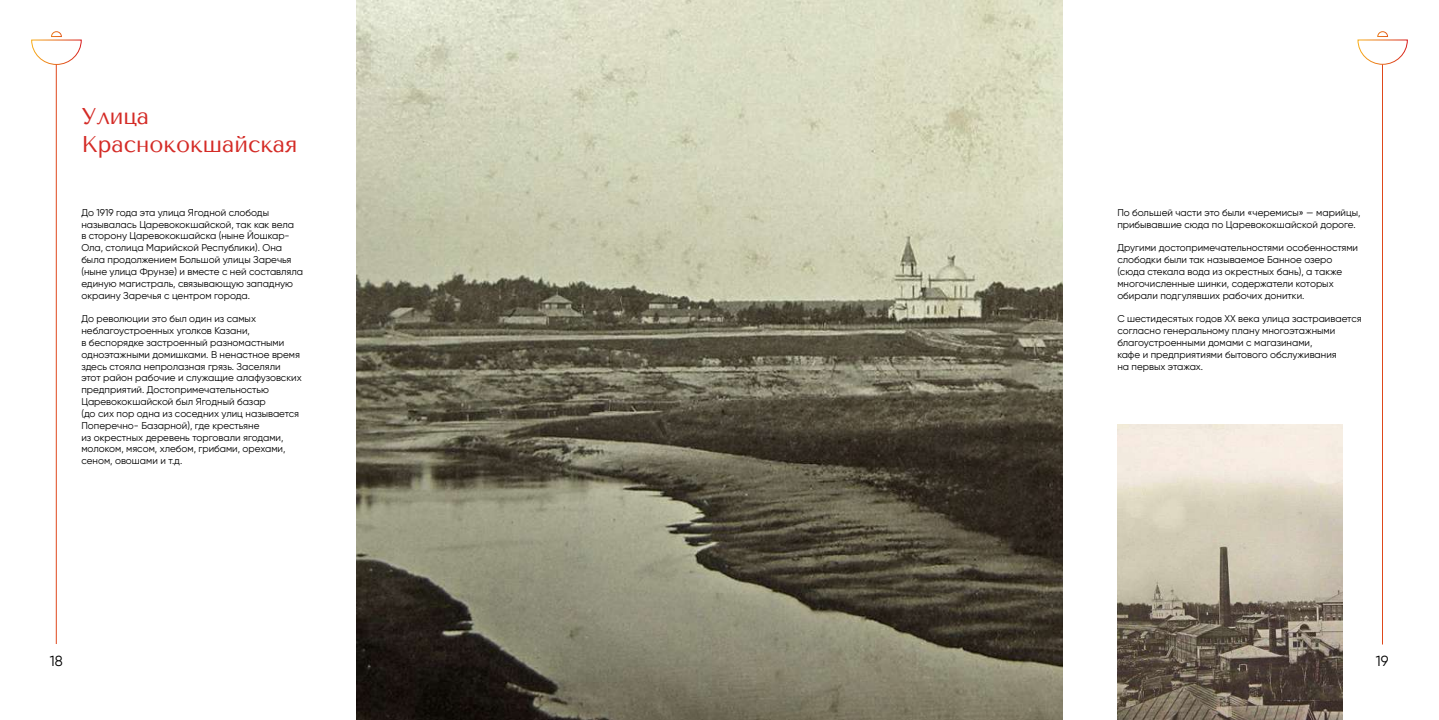
<style>
.page{position:relative;width:1439px;height:720px;background:#fff}
.page>*{position:absolute;margin:0;border:0;box-sizing:border-box;transform-origin:0 0}
.t1{font:22.75px/27.3px "Tenor Sans";color:#d42b26}
.t2{font:14.61px "Gilroy";color:#000}
.t3{font:9.89px/11.8px "Gilroy";color:#000}
</style>
<div class="page">
<svg style="left:31px;top:31px;width:51px;height:34px"></svg>
<svg style="left:1357px;top:31px;width:50px;height:34px"></svg>
<hr style="left:1382px;top:64px;width:1px;height:580px;background:#fff">
<img style="left:356px;top:0;width:706px;height:719px">
<img style="left:1117px;top:424px;width:225px;height:295px">
<h1 class="t1" style="left:81px;top:103px;width:218px">Улица<br>Краснококшайская</h1>
<p class="t3" style="left:81px;top:206px;width:223px">До 1919 года эта улица Ягодной слободы называлась Царевококшайской, так как вела<br>в сторону Царевококшайска (ныне Йошкар-Ола, столица Марийской Республики). Она была продолжением Большой улицы Заречья (ныне улица Фрунзе) и вместе с ней составляла единую магистраль, связывающую западную окраину Заречья с центром города.</p>
<p class="t3" style="left:81px;top:312px;width:222px">До революции это был один из самых неблагоустроенных уголков Казани,<br>в беспорядке застроенный разномастными одноэтажными домишками. В ненастное время здесь стояла непролазная грязь. Заселяли этот район рабочие и служащие алафузовских предприятий. Достопримечательностью Царевококшайской был Ягодный базар<br>(до сих пор одна из соседних улиц называется Поперечно- Базарной), где крестьяне<br>из окрестных деревень торговали ягодами, молоком, мясом, хлебом, грибами, орехами, сеном, овошами и т.д.</p>
<p class="t3" style="left:1117px;top:206px;width:245px">По большей части это были «черемисы» — марийцы, прибывавшие сюда по Царевококшайской дороге.</p>
<p class="t3" style="left:1117px;top:242px;width:242px">Другими достопримечательностями особенностями слободки были так называемое Банное озеро (сюда стекала вода из окрестных бань), а также многочисленные шинки, содержатели которых обирали подгулявших рабочих донитки.</p>
<p class="t3" style="left:1117px;top:312px;width:246px">С шестидесятых годов XX века улица застраивается согласно генеральному плану многоэтажными благоустроенными домами с магазинами,<br>кафе и предприятиями бытового обслуживания<br>на первых этажах.</p>
<h2 class="t2" style="left:50px;top:651px;width:14px">18</h2>
<h2 class="t2" style="left:1376px;top:651px;width:14px">19</h2>
</div>
